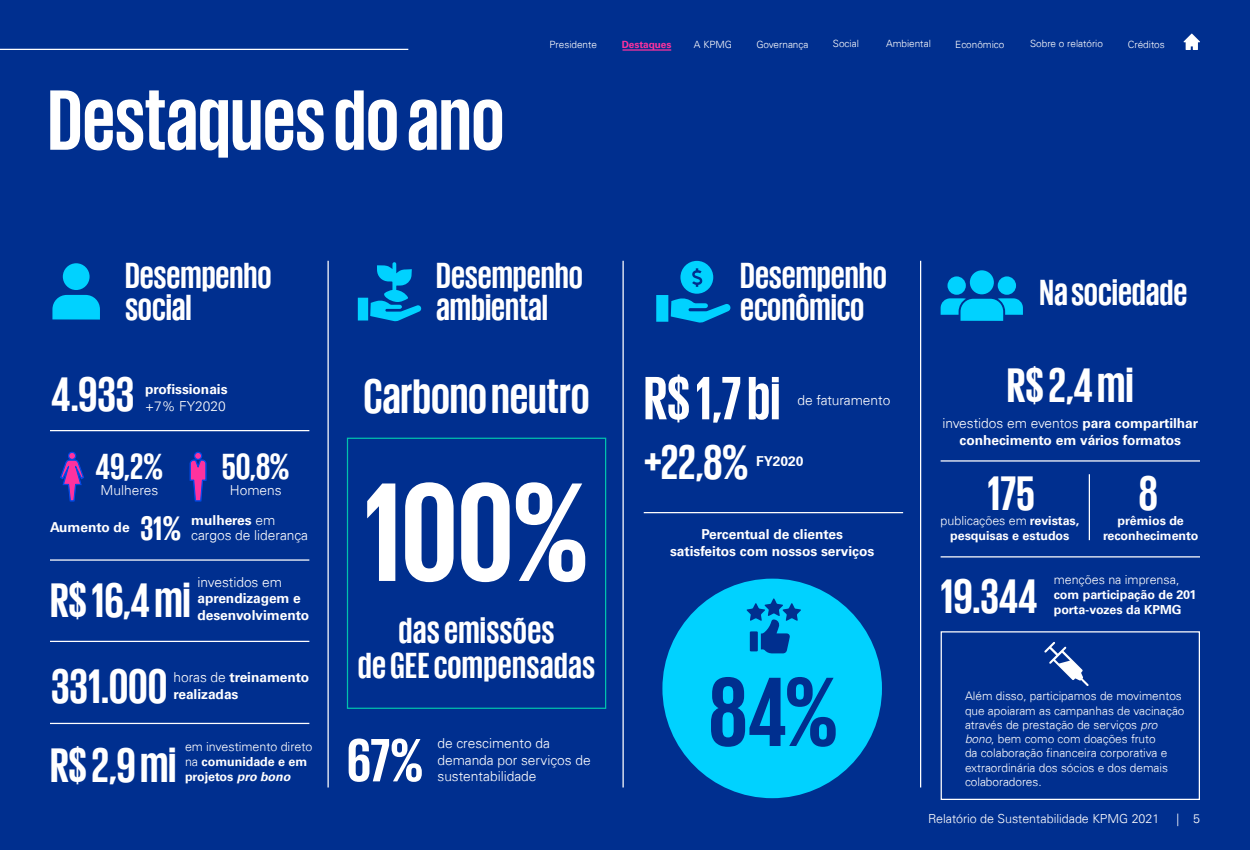
<style>
.page{position:relative;width:1250px;height:850px;background:#002f8f}
.page>*{position:absolute;margin:0;border:0;box-sizing:border-box;transform-origin:0 0}
.t1{font:700 143.75px "KPMG";color:#fff}
.t2{font:700 100.62px "KPMG";color:#002f8f}
.t3{font:700 87.5px "KPMG";color:#fff}
.t4{font:700 62.5px "KPMG";color:#fff}
.t5{font:700 50px/79.2px "KPMG";letter-spacing:-.005em;color:#fff}
.t6{font:700 37.5px/31.2px "KPMG";color:#fff}
.t7{font:700 35px "KPMG";color:#fff}
.t8{font:700 13.75px/16.5px "Univers 65";letter-spacing:-.005em;color:#fff}
.t9{font:300 13.75px/16.5px "Univers";letter-spacing:-.005em;color:#fff}
.t10{font:700 12.5px/15px "Univers 65";letter-spacing:-.005em;color:#fff}
.t11{font:300 12.5px "Univers";letter-spacing:-.005em;color:#fff}
.t12{font:300 11.88px/14.2px "Univers";letter-spacing:-.005em;color:#fff}
.t13{font:300 10px "Univers";letter-spacing:-.005em;color:#fff}
.t14{font:700 10px "Univers 65";letter-spacing:-.005em;color:#ff329e}
.s1{font-family:"Univers";font-weight:300}
.s2{font-style:italic}
.s3{font-family:"Univers 65";font-weight:700}
.s4{font-family:"Univers 45";font-style:italic}
</style>
<div class="page">
<div style="left:347px;top:438px;width:259px;height:271px;border:1px solid #00c1ae"></div>
<hr style="left:50px;top:430px;width:259px;height:1px;background:#fff">
<hr style="left:50px;top:559px;width:259px;height:2px;background:#fff">
<hr style="left:50px;top:641px;width:259px;height:1px;background:#fff">
<hr style="left:50px;top:723px;width:259px;height:1px;background:#fff">
<svg style="left:52px;top:295px;width:48px;height:25px"></svg>
<div style="left:63px;top:263px;width:27px;height:27px;background:#00d2ff;border-radius:50%"></div>
<svg style="left:358px;top:262px;width:64px;height:59px"></svg>
<hr style="left:328px;top:261px;width:1px;height:527px;background:#fff">
<hr style="left:622px;top:261px;width:2px;height:527px;background:#fff">
<hr style="left:920px;top:261px;width:1px;height:527px;background:#fff">
<div style="left:195px;top:453px;width:7px;height:6px;background:#ff329e;border-radius:50%"></div>
<div style="left:194px;top:452px;width:8px;height:8px;border:1px solid #004ae6;border-radius:50%"></div>
<svg style="left:189px;top:459px;width:18px;height:43px"></svg>
<svg style="left:60px;top:451px;width:24px;height:51px"></svg>
<hr style="left:644px;top:512px;width:259px;height:1px;background:#fff">
<svg style="left:656px;top:261px;width:75px;height:62px"></svg>
<div style="left:662px;top:579px;width:220px;height:219px;background:#00d2ff;border-radius:50%"></div>
<svg style="left:747px;top:598px;width:54px;height:55px"></svg>
<hr style="left:941px;top:556px;width:259px;height:2px;background:#fff">
<hr style="left:941px;top:460px;width:259px;height:2px;background:#fff">
<div style="left:998px;top:276px;width:18px;height:19px;background:#00d2ff;border-radius:50%"></div>
<div style="left:948px;top:276px;width:18px;height:19px;background:#00d2ff;border-radius:50%"></div>
<div style="left:970px;top:270px;width:24px;height:24px;background:#00d2ff;border-radius:50%"></div>
<svg style="left:941px;top:298px;width:82px;height:23px"></svg>
<div style="left:941px;top:631px;width:259px;height:169px;border:1px solid #fff"></div>
<hr style="left:1089px;top:474px;width:1px;height:66px;background:#fff">
<svg style="left:1044px;top:642px;width:45px;height:44px"></svg>
<hr style="left:0;top:49px;width:408px;height:1px;background:#fff">
<svg style="left:1184px;top:34px;width:16px;height:16px"></svg>
<hr style="left:622px;top:49px;width:49px;height:2px;background:#ff329e">
<h3 class="t3" style="left:48px;top:76px;width:458px">Destaques do ano</h3>
<p class="t13" style="left:550px;top:38px;width:49px">Presidente</p>
<p class="t14" style="left:622px;top:39px;width:51px">Destaques</p>
<p class="t13" style="left:694px;top:38px;width:40px">A KPMG</p>
<p class="t13" style="left:756px;top:38px;width:54px">Governança</p>
<p class="t13" style="left:833px;top:38px;width:27px">Social</p>
<p class="t13" style="left:886px;top:38px;width:46px">Ambiental</p>
<p class="t13" style="left:955px;top:38px;width:51px">Econômico</p>
<p class="t13" style="left:1030px;top:38px;width:74px">Sobre o relatório</p>
<p class="t13" style="left:1128px;top:38px;width:39px">Créditos</p>
<h3 class="t6" style="left:125px;top:259px;width:148px">Desempenho social</h3>
<h3 class="t6" style="left:436px;top:259px;width:148px">Desempenho ambiental</h3>
<h3 class="t6" style="left:740px;top:259px;width:148px">Desempenho econômico</h3>
<h3 class="t5" style="left:51px;top:353px;width:85px">4.933</h3>
<h3 class="t5" style="left:363px;top:355px;width:228px">Carbono neutro</h3>
<p class="t8" style="left:145px;top:381px;width:84px">profissionais</p>
<p class="t9" style="left:145px;top:398px;width:82px">+7% FY2020</p>
<h3 class="t6" style="left:96px;top:449px;width:69px">49,2%</h3>
<h3 class="t6" style="left:222px;top:449px;width:69px">50,8%</h3>
<h3 class="t7" style="left:140px;top:511px;width:42px">31%</h3>
<p class="t9" style="left:101px;top:482px;width:59px">Mulheres</p>
<p class="t9" style="left:230px;top:482px;width:53px">Homens</p>
<p class="t8" style="left:50px;top:519px;width:81px">Aumento de</p>
<p class="t8" style="left:191px;top:512px;width:85px">mulheres <span class="s1">em</span></p>
<p class="t9" style="left:191px;top:527px;width:118px">cargos de liderança</p>
<h3 class="t5" style="left:50px;top:559px;width:142px">R$ 16,4 mi</h3>
<p class="t9" style="left:198px;top:574px;width:86px">investidos em</p>
<p class="t8" style="left:198px;top:590px;width:113px">aprendizagem e desenvolvimento</p>
<h3 class="t5" style="left:50px;top:645px;width:128px">331.000<br>R$ 2,9 mi</h3>
<p class="t8" style="left:174px;top:669px;width:137px"><span class="s1">horas de</span> treinamento realizadas</p>
<p class="t11" style="left:185px;top:739px;width:129px">em investimento direto</p>
<p class="t10" style="left:185px;top:755px;width:124px"><span class="s1">na</span> comunidade e em projetos <span class="s2">pro bono</span></p>
<h1 class="t1" style="left:364px;top:460px;width:227px">100%</h1>
<h3 class="t6" style="left:358px;top:612px;width:239px;line-height:35px;text-align:center">das emissões<br>de GEE compensadas</h3>
<h3 class="t4" style="left:347px;top:729px;width:78px">67%</h3>
<p class="t9" style="left:438px;top:735px;width:155px">de crescimento da demanda por serviços de sustentabilidade</p>
<h3 class="t4" style="left:644px;top:367px;width:138px">R$ 1,7 bi</h3>
<p class="t9" style="left:798px;top:392px;width:94px">de faturamento</p>
<h3 class="t5" style="left:644px;top:421px;width:106px">+22,8%</h3>
<p class="t8" style="left:756px;top:453px;width:49px">FY2020</p>
<p class="t8" style="left:670px;top:526px;width:206px;text-align:center">Percentual de clientes satisfeitos com nossos serviços</p>
<h2 class="t2" style="left:708px;top:661px;width:132px">84%</h2>
<h3 class="t6" style="left:1040px;top:276px;width:149px">Na sociedade</h3>
<h3 class="t5" style="left:1007px;top:344px;width:128px">R$ 2,4 mi</h3>
<p class="t9" style="left:942px;top:415px;width:257px">investidos em eventos <span class="s3">para compartilhar</span></p>
<p class="t8" style="left:960px;top:432px;width:223px">conhecimento em vários formatos</p>
<h3 class="t5" style="left:988px;top:452px;width:49px">175</h3>
<h3 class="t5" style="left:1139px;top:452px;width:21px">8</h3>
<p class="t10" style="left:1103px;top:513px;width:97px;text-align:center">prêmios de reconhecimento</p>
<p class="t11" style="left:941px;top:513px;width:140px">publicações em <span class="s3">revistas,</span></p>
<p class="t10" style="left:950px;top:528px;width:121px">pesquisas e estudos</p>
<p class="t11" style="left:1054px;top:572px;width:127px">menções na imprensa,</p>
<p class="t10" style="left:1054px;top:588px;width:144px">com participação de 201 porta-vozes da KPMG</p>
<h3 class="t5" style="left:941px;top:555px;width:99px">19.344</h3>
<p class="t12" style="left:965px;top:689px;width:221px">Além disso, participamos de movimentos que apoiaram as campanhas de vacinação através de prestação de serviços <span class="s4">pro bono</span>, bem como com doações fruto<br>da colaboração financeira corporativa e extraordinária dos sócios e dos demais colaboradores.</p>
<p class="t11" style="left:928px;top:811px;width:233px">Relatório de Sustentabilidade KPMG 2021</p>
<p class="t11" style="left:1177px;top:811px;width:25px">| 5</p>
</div>
